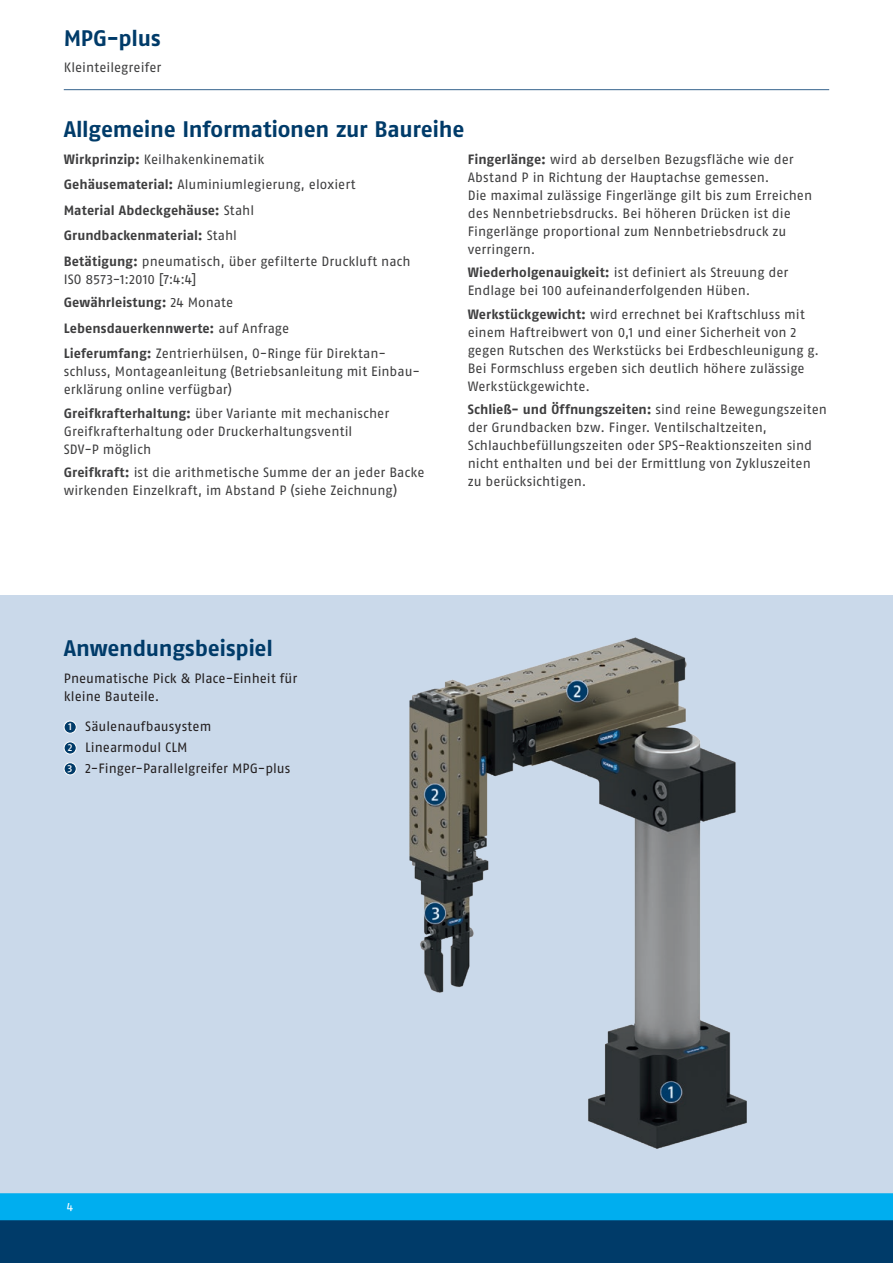
<style>
.page{position:relative;width:893px;height:1263px;background:#fff}
.page>*{position:absolute;margin:0;border:0;box-sizing:border-box;transform-origin:0 0}
.t1{font:700 22.5px "SCHUNK Fago Pro";letter-spacing:-.015em;color:#003b69}
.t2{font:13.5px/18px "SCHUNK Fago Pro";color:#3e3e3f}
.t3{font:13.5px/20.9px "SCHUNK Fago Pro";color:#231f20}
.t4{font:12px "SCHUNK Fago Pro";color:#fff}
.s1{font-weight:700}
.s2{font-weight:500;font-size:10.2px;color:#fff}
</style>
<div class="page">
<div style="left:0;top:595px;width:893px;height:612px;background:#cad9ea"></div>
<div style="left:0;top:1202px;width:893px;height:61px;background:#003b69"></div>
<div style="left:0;top:1193px;width:893px;height:27px;background:#00aeef"></div>
<hr style="left:64px;top:89px;width:765px;height:1px;background:#35628d">
<div style="left:64px;top:721px;width:12px;height:12px;background:#003b69;border-radius:50%"></div>
<div style="left:64px;top:721px;width:13px;height:12px;border:1px solid #fff;border-radius:50%"></div>
<div style="left:64px;top:742px;width:12px;height:12px;background:#003b69;border-radius:50%"></div>
<div style="left:64px;top:742px;width:13px;height:12px;border:1px solid #fff;border-radius:50%"></div>
<div style="left:64px;top:763px;width:12px;height:12px;background:#003b69;border-radius:50%"></div>
<div style="left:64px;top:762px;width:13px;height:13px;border:1px solid #fff;border-radius:50%"></div>
<img style="left:410px;top:638px;width:337px;height:510px">
<h1 class="t1" style="left:64px;top:24px;width:98px">MPG-plus</h1>
<p class="t2" style="left:64px;top:59px;width:99px">Kleinteilegreifer</p>
<h1 class="t1" style="left:64px;top:116px;width:402px">Allgemeine Informationen zur Baureihe</h1>
<p class="t2" style="left:64px;top:146px;width:348px;line-height:25.5px"><span class="s1">Wirkprinzip:</span> Keilhakenkinematik<br><span class="s1">Gehäusematerial:</span> Aluminiumlegierung, eloxiert<br><span class="s1">Material Abdeckgehäuse:</span> Stahl<br><span class="s1">Grundbackenmaterial:</span> Stahl<br><span class="s1">Betätigung:</span> pneumatisch, über gefilterte Druckluft nach</p>
<p class="t2" style="left:64px;top:267px;width:171px;line-height:23.5px">ISO 8573-1:2010 [7:4:4]<br><span class="s1">Gewährleistung:</span> 24 Monate</p>
<p class="t2" style="left:64px;top:315px;width:324px;line-height:25.5px"><span class="s1">Lebensdauerkennwerte:</span> auf Anfrage<br><span class="s1">Lieferumfang:</span> Zentrierhülsen, O-Ringe für Direktan-</p>
<p class="t2" style="left:64px;top:363px;width:358px">schluss, Montageanleitung (Betriebsanleitung mit Einbau&shy;erklärung online verfügbar)</p>
<p class="t2" style="left:64px;top:404px;width:327px"><span class="s1">Greifkrafterhaltung:</span> über Variante mit mechanischer<br>Greifkrafterhaltung oder Druckerhaltungsventil<br>SDV-P möglich</p>
<p class="t2" style="left:64px;top:464px;width:362px"><span class="s1">Greifkraft:</span> ist die arithmetische Summe der an jeder Backe wirkenden Einzelkraft, im Abstand P (siehe Zeichnung)</p>
<p class="t2" style="left:468px;top:150px;width:346px"><span class="s1">Fingerlänge:</span> wird ab derselben Bezugsfläche wie der Abstand P in Richtung der Hauptachse gemessen.<br>Die maximal zulässige Fingerlänge gilt bis zum Erreichen des Nennbetriebsdrucks. Bei höheren Drücken ist die Fingerlänge proportional zum Nennbetriebsdruck zu verringern.</p>
<p class="t2" style="left:468px;top:264px;width:322px"><span class="s1">Wiederholgenauigkeit:</span> ist definiert als Streuung der<br>Endlage bei 100 aufeinanderfolgenden Hüben.</p>
<p class="t2" style="left:468px;top:305px;width:353px"><span class="s1">Werkstückgewicht:</span> wird errechnet bei Kraftschluss mit einem Haftreibwert von 0,1 und einer Sicherheit von 2 gegen Rutschen des Werkstücks bei Erdbeschleunigung g.<br>Bei Formschluss ergeben sich deutlich höhere zulässige Werkstückgewichte.</p>
<p class="t2" style="left:468px;top:401px;width:361px"><span class="s1">Schließ- und Öffnungszeiten:</span> sind reine Bewegungszeiten der Grundbacken bzw. Finger. Ventilschaltzeiten, Schlauchbefüllungszeiten oder SPS-Reaktionszeiten sind nicht enthalten und bei der Ermittlung von Zykluszeiten zu berücksichtigen.</p>
<h1 class="t1" style="left:64px;top:634px;width:211px">Anwendungsbeispiel</h1>
<p class="t3" style="left:64px;top:669px;width:235px;line-height:18px">Pneumatische Pick &amp; Place-Einheit für kleine Bauteile.</p>
<p class="t3" style="left:68px;top:716px;width:224px"><span class="s2">1</span> Säulenaufbausystem<br><span class="s2">2</span> Linearmodul CLM<br><span class="s2">3</span> 2-Finger-Parallelgreifer MPG-plus</p>
<p class="t4" style="left:67px;top:1199px;width:8px">4</p>
</div>
